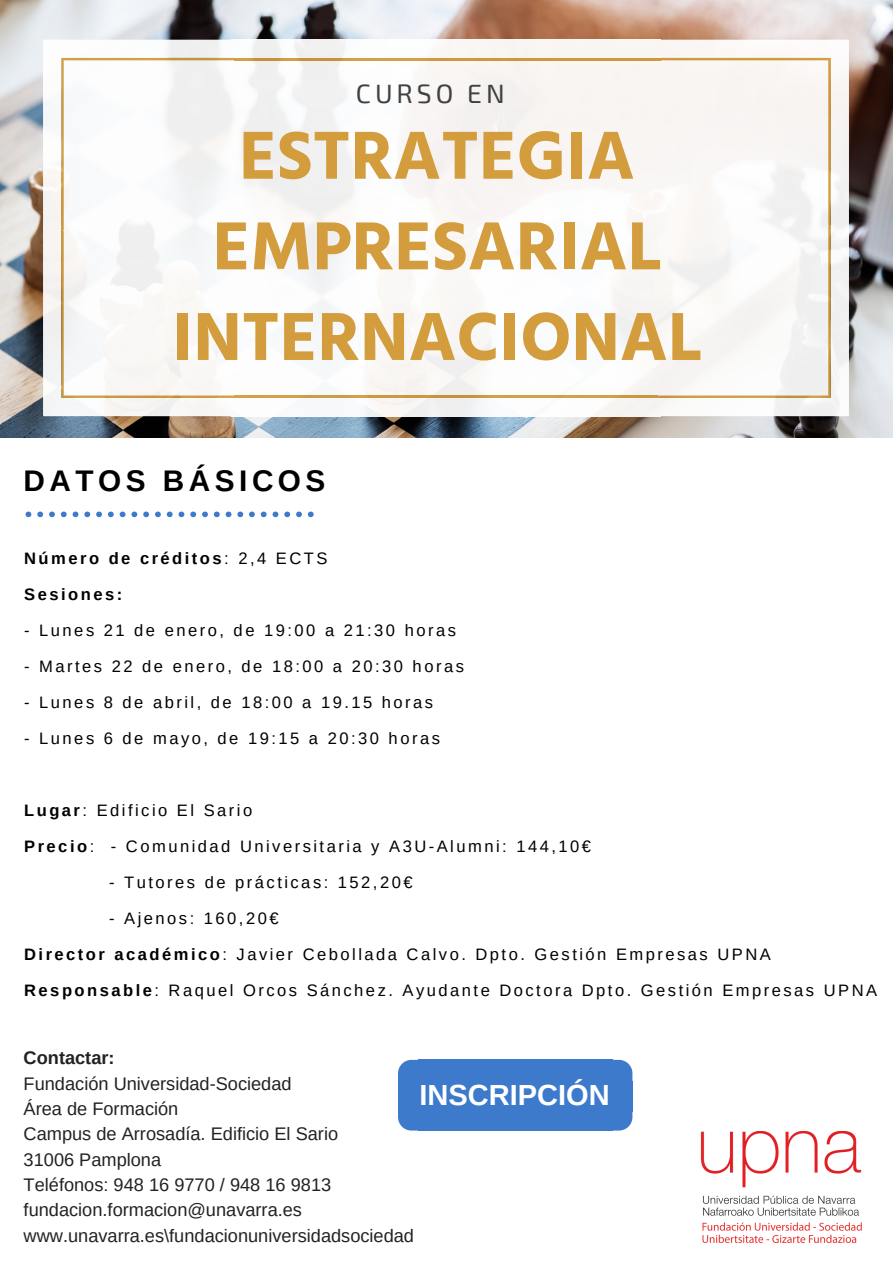
<style>
.page{position:relative;width:893px;height:1263px;background:#fff}
.page>*{position:absolute;margin:0;border:0;box-sizing:border-box;transform-origin:0 0}
.t1{font:700 69.53px/90.6px "Hind Madurai";color:#d39c3d;text-align:center}
.t2{font:700 29.78px "Arimo";letter-spacing:.15em;color:#000}
.t3{font:700 29.03px "Arimo";color:#fff}
.t4{font:26.47px "Exo 2";letter-spacing:.15em;color:#414141}
.t5{font:18.23px/25.3px "Arimo";color:#222}
.t6{font:700 18.23px "Arimo";color:#222}
.t7{font:16.58px/36px "Arimo";letter-spacing:.15em;color:#000}
.t8{font:700 16.58px/36px "Arimo";letter-spacing:.15em;color:#000}
.s1{font-weight:400}
.s2{font-weight:700}
</style>
<div class="page">
<img style="left:0;top:0;width:893px;height:437px">
<div style="left:231px;top:225px;width:430px;height:170px;background:#fff"></div>
<div style="left:231px;top:398px;width:430px;height:18px;background:#f8f9fb"></div>
<hr style="left:231px;top:395px;width:430px;height:3px;background:#d39c3d">
<svg style="left:658px;top:40px;width:191px;height:376px"></svg>
<div style="left:231px;top:60px;width:430px;height:170px;background:#f9f5f3"></div>
<div style="left:231px;top:40px;width:430px;height:18px;background:#f9f6f3"></div>
<hr style="left:231px;top:58px;width:430px;height:2px;background:#d39c3d">
<svg style="left:43px;top:40px;width:191px;height:376px"></svg>
<svg style="left:84px;top:512px;width:6px;height:5px"></svg>
<svg style="left:96px;top:512px;width:6px;height:5px"></svg>
<svg style="left:73px;top:512px;width:5px;height:5px"></svg>
<svg style="left:26px;top:512px;width:5px;height:5px"></svg>
<svg style="left:120px;top:512px;width:17px;height:5px"></svg>
<svg style="left:37px;top:512px;width:6px;height:5px"></svg>
<svg style="left:49px;top:512px;width:6px;height:5px"></svg>
<svg style="left:61px;top:512px;width:6px;height:5px"></svg>
<svg style="left:108px;top:512px;width:6px;height:5px"></svg>
<svg style="left:202px;top:512px;width:6px;height:5px"></svg>
<svg style="left:214px;top:512px;width:6px;height:5px"></svg>
<svg style="left:226px;top:512px;width:5px;height:5px"></svg>
<svg style="left:237px;top:512px;width:6px;height:5px"></svg>
<svg style="left:190px;top:512px;width:6px;height:5px"></svg>
<svg style="left:155px;top:512px;width:6px;height:5px"></svg>
<svg style="left:167px;top:512px;width:6px;height:5px"></svg>
<svg style="left:143px;top:512px;width:6px;height:5px"></svg>
<svg style="left:179px;top:512px;width:5px;height:5px"></svg>
<svg style="left:308px;top:512px;width:6px;height:5px"></svg>
<svg style="left:296px;top:512px;width:6px;height:5px"></svg>
<svg style="left:249px;top:512px;width:6px;height:5px"></svg>
<svg style="left:261px;top:512px;width:6px;height:5px"></svg>
<svg style="left:273px;top:512px;width:5px;height:5px"></svg>
<svg style="left:284px;top:512px;width:6px;height:5px"></svg>
<img style="left:700px;top:1132px;width:162px;height:111px">
<svg style="left:612px;top:1060px;width:20px;height:21px"></svg>
<div style="left:612px;top:1081px;width:20px;height:31px;background:#3d7acc"></div>
<div style="left:418px;top:1081px;width:194px;height:31px;background:#3d7acc"></div>
<div style="left:418px;top:1060px;width:194px;height:22px;background:#3d7acc"></div>
<svg style="left:398px;top:1060px;width:20px;height:21px"></svg>
<div style="left:398px;top:1081px;width:21px;height:31px;background:#3d7acc"></div>
<div style="left:418px;top:1111px;width:194px;height:19px;background:#3d7acc"></div>
<svg style="left:398px;top:1112px;width:20px;height:18px"></svg>
<svg style="left:612px;top:1112px;width:20px;height:18px"></svg>
<h3 class="t4" style="left:356px;top:77px;width:150px">CURSO EN</h3>
<h1 class="t1" style="left:172px;top:113px;width:531px">ESTRATEGIA<br>EMPRESARIAL<br>INTERNACIONAL</h1>
<h2 class="t2" style="left:24px;top:464px;width:303px">DATOS BÁSICOS</h2>
<p class="t8" style="left:24px;top:540px;width:305px">Número de créditos<span class="s1">: 2,4 ECTS<br></span>Sesiones:</p>
<p class="t7" style="left:24px;top:612px;width:433px">- Lunes 21 de enero, de 19:00 a 21:30 horas</p>
<p class="t7" style="left:24px;top:648px;width:441px">- Martes 22 de enero, de 18:00 a 20:30 horas</p>
<p class="t7" style="left:24px;top:684px;width:411px">- Lunes 8 de abril, de 18:00 a 19.15 horas</p>
<p class="t7" style="left:24px;top:720px;width:417px">- Lunes 6 de mayo, de 19:15 a 20:30 horas</p>
<p class="t7" style="left:24px;top:793px;width:568px"><span class="s2">Lugar</span>: Edificio El Sario<br><span class="s2">Precio</span>: - Comunidad Universitaria y A3U-Alumni: 144,10€</p>
<p class="t7" style="left:109px;top:865px;width:305px">- Tutores de prácticas: 152,20€</p>
<p class="t7" style="left:24px;top:901px;width:854px;text-indent:85px">- Ajenos: 160,20€<br><span class="s2">Director académico</span>: Javier Cebollada Calvo. Dpto. Gestión Empresas UPNA<br><span class="s2">Responsable</span>: Raquel Orcos Sánchez. Ayudante Doctora Dpto. Gestión Empresas UPNA</p>
<p class="t6" style="left:24px;top:1048px;width:92px">Contactar:</p>
<p class="t5" style="left:24px;top:1070px;width:392px">Fundación Universidad-Sociedad<br>Área de Formación<br>Campus de Arrosadía. Edificio El Sario<br>31006 Pamplona<br>Teléfonos: 948 16 9770 / 948 16 9813 fundacion.formacion@unavarra.es www.unavarra.es\fundacionuniversidadsociedad</p>
<h3 class="t3" style="left:419px;top:1079px;width:192px">INSCRIPCIÓN</h3>
</div>
